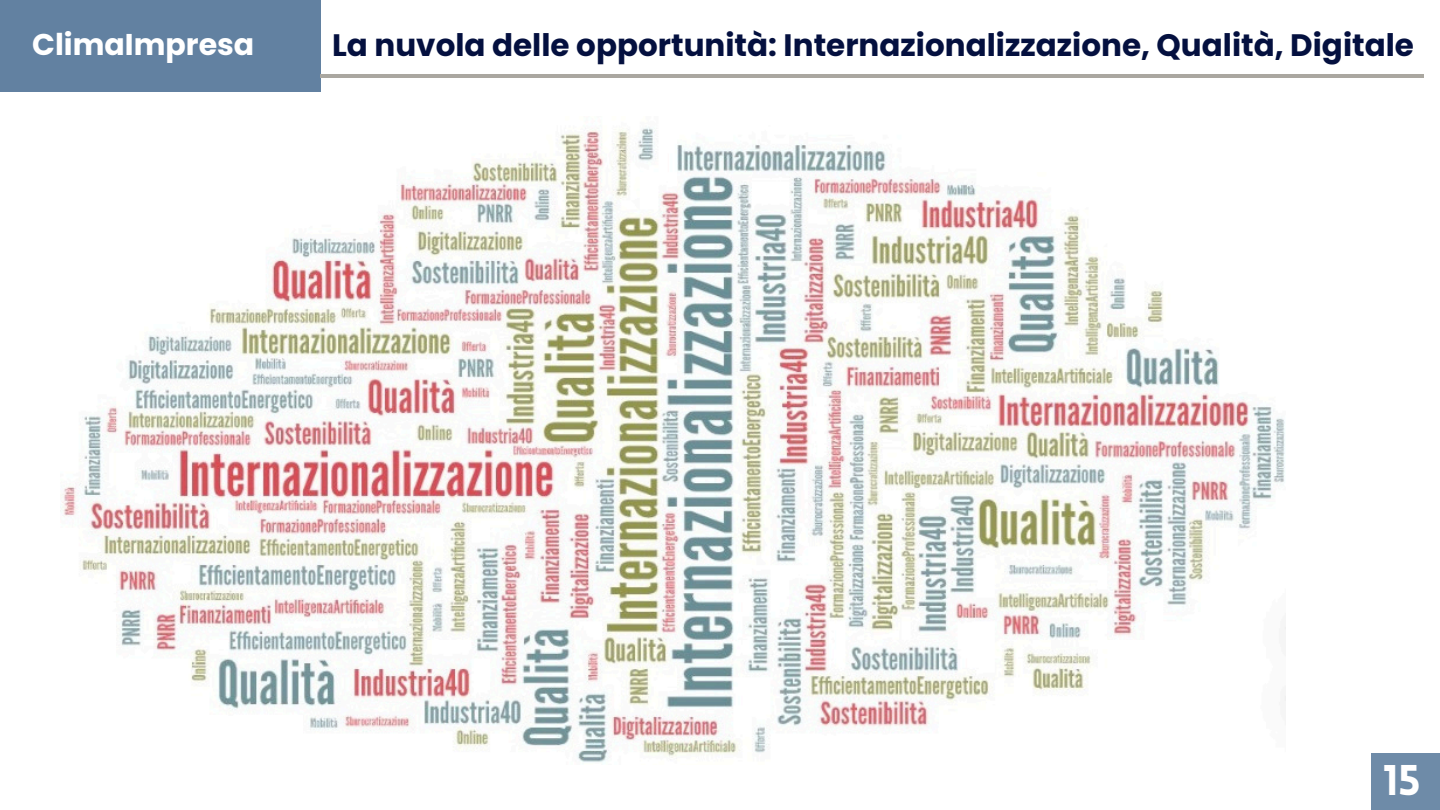
<style>
.page{position:relative;width:1440px;height:810px;background:#fff}
.page>*{position:absolute;margin:0;border:0;box-sizing:border-box;transform-origin:0 0}
.t1{font:900 42px "Lovelo";color:#fff}
.t2{font:700 40px "Poppins";color:#fff}
.t3{font:700 31px "Poppins";color:#04103f}
.t4{font:700 30px "Poppins";color:#fff}
</style>
<div class="page">
<div style="left:1371px;top:753px;width:69px;height:57px;background:#6e8ba8"></div>
<div style="left:0;top:0;width:320px;height:91px;background:#6281a1"></div>
<hr style="left:320px;top:74px;width:1104px;height:4px;background:#aaa7a0">
<img style="left:60px;top:127px;width:1226px;height:635px">
<p class="t4" style="left:32px;top:24px;width:224px">ClimaImpresa</p>
<p class="t3" style="left:332px;top:23px;width:1083px">La nuvola delle opportunità: Internazionalizzazione, Qualità, Digitale</p>
<p class="t2" style="left:17px;top:28px;width:177px">Capitolo</p>
<p class="t1" style="left:1383px;top:764px;width:39px">15</p>
</div>
